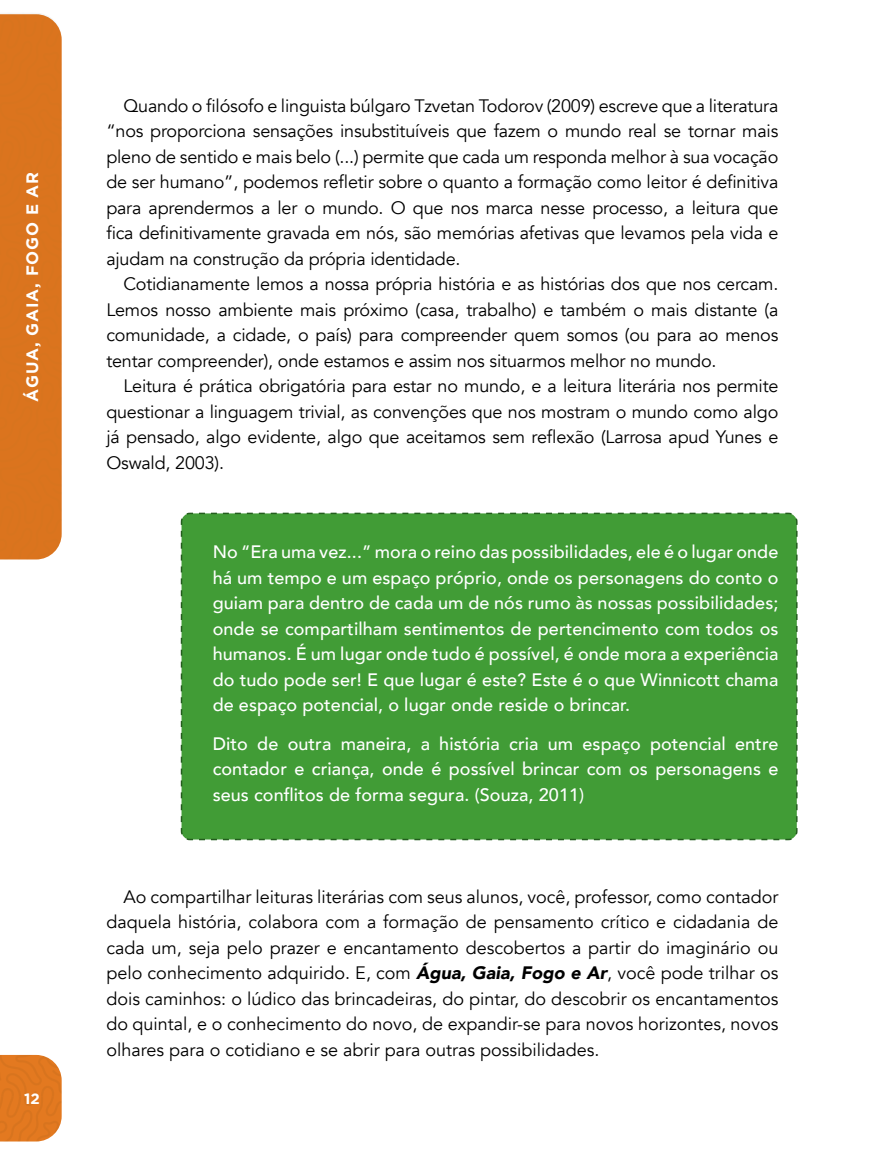
<style>
.page{position:relative;width:872px;height:1170px;background:#fff}
.page>*{position:absolute;margin:0;border:0;box-sizing:border-box;transform-origin:0 0}
.t1{font:18px/25.5px "Avenir";letter-spacing:-.01em;color:#000;text-align:justify}
.t2{font:500 18px/25.5px "Avenir";letter-spacing:.005em;color:#fff;text-align:justify}
.t3{font:700 16.5px "Gotham";letter-spacing:.05em;color:#fff}
.t4{font:700 15px "Gotham";color:#fff}
.s1{font-weight:900;font-style:italic}
</style>
<div class="page">
<div style="left:0;top:13px;width:62px;height:546px;background:#db741e"></div>
<svg style="left:0;top:1054px;width:62px;height:87px"></svg>
<div style="left:180px;top:512px;width:618px;height:329px;background:#419c36"></div>
<p class="t3" style="left:23px;top:401px;width:231px;rotate:-90deg">ÁGUA, GAIA, FOGO E AR</p>
<p class="t4" style="left:24px;top:1089px;width:17px">12</p>
<p class="t1" style="left:106px;top:93px;width:673px;text-indent:17px">Quando o filósofo e linguista búlgaro Tzvetan Todorov (2009) escreve que a literatura “nos proporciona sensações insubstituíveis que fazem o mundo real se tornar mais pleno de sentido e mais belo (...) permite que cada um responda melhor à sua vocação de ser humano”, podemos refletir sobre o quanto a formação como leitor é definitiva para aprendermos a ler o mundo. O que nos marca nesse processo, a leitura que fica definitivamente gravada em nós, são memórias afetivas que levamos pela vida e ajudam na construção da própria identidade.</p>
<p class="t1" style="left:106px;top:271px;width:673px;text-indent:17px">Cotidianamente lemos a nossa própria história e as histórias dos que nos cercam.<br>Lemos nosso ambiente mais próximo (casa, trabalho) e também o mais distante (a comunidade, a cidade, o país) para compreender quem somos (ou para ao menos tentar compreender), onde estamos e assim nos situarmos melhor no mundo.</p>
<p class="t1" style="left:106px;top:373px;width:673px;text-indent:17px">Leitura é prática obrigatória para estar no mundo, e a leitura literária nos permite questionar a linguagem trivial, as convenções que nos mostram o mundo como algo já pensado, algo evidente, algo que aceitamos sem reflexão (Larrosa apud Yunes e Oswald, 2003).</p>
<p class="t2" style="left:213px;top:538px;width:567px">No “Era uma vez...” mora o reino das possibilidades, ele é o lugar onde há um tempo e um espaço próprio, onde os personagens do conto o guiam para dentro de cada um de nós rumo às nossas possibilidades; onde se compartilham sentimentos de pertencimento com todos os humanos. É um lugar onde tudo é possível, é onde mora a experiência do tudo pode ser! E que lugar é este? Este é o que Winnicott chama de espaço potencial, o lugar onde reside o brincar.</p>
<p class="t2" style="left:213px;top:729px;width:567px">Dito de outra maneira, a história cria um espaço potencial entre contador e criança, onde é possível brincar com os personagens e seus conflitos de forma segura. (Souza, 2011)</p>
<p class="t1" style="left:106px;top:884px;width:673px;text-indent:17px">Ao compartilhar leituras literárias com seus alunos, você, professor, como contador daquela história, colabora com a formação de pensamento crítico e cidadania de cada um, seja pelo prazer e encantamento descobertos a partir do imaginário ou pelo conhecimento adquirido. E, com <span class="s1">Água, Gaia, Fogo e Ar</span>, você pode trilhar os dois caminhos: o lúdico das brincadeiras, do pintar, do descobrir os encantamentos do quintal, e o conhecimento do novo, de expandir-se para novos horizontes, novos olhares para o cotidiano e se abrir para outras possibilidades.</p>
</div>
